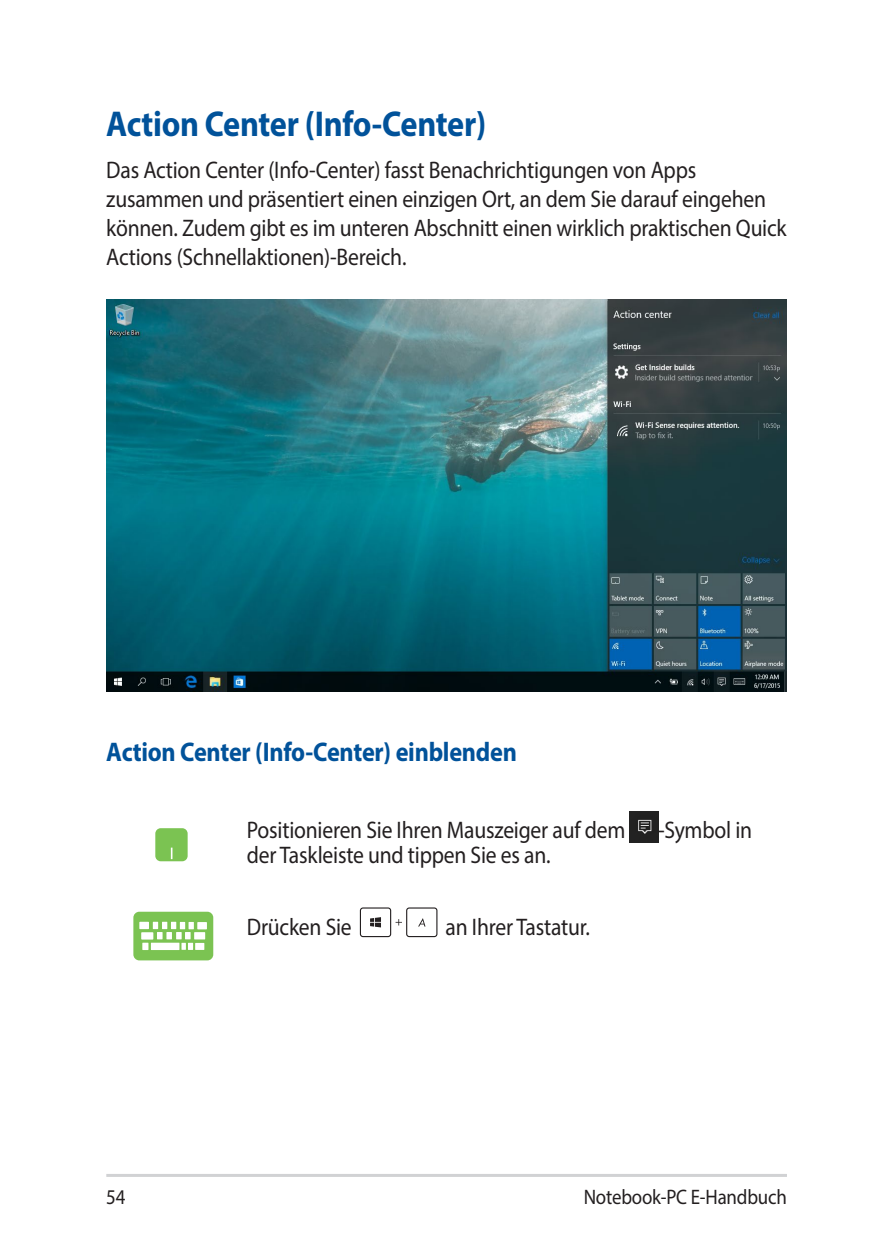
<style>
.page{position:relative;width:893px;height:1259px;background:#fff}
.page>*{position:absolute;margin:0;border:0;box-sizing:border-box;transform-origin:0 0}
.t1{font:700 36px "Myriad Pro";letter-spacing:-.01em;color:#01529a;scale:.9 1}
.t2{font:700 27px "Myriad Pro";letter-spacing:-.01em;color:#01529a;scale:.9 1}
.t3{font:24px/28.8px "Myriad Pro";letter-spacing:-.01em;color:#231f20;scale:.9 1}
.t4{font:21px "Myriad Pro";letter-spacing:-.01em;color:#231f20;scale:.9 1}
</style>
<div class="page">
<hr style="left:106px;top:1174px;width:681px;height:3px;background:#d1d2d4">
<img style="left:106px;top:299px;width:681px;height:392px">
<svg style="left:155px;top:828px;width:33px;height:34px"></svg>
<img style="left:629px;top:811px;width:29px;height:32px">
<div style="left:134px;top:913px;width:78px;height:46px;background:#7bc352;border-radius:5px"></div>
<div style="left:133px;top:911px;width:80px;height:49px;border:2px solid #7bc352;border-radius:5px"></div>
<div style="left:153px;top:921px;width:5px;height:8px;background:#fff"></div>
<div style="left:162px;top:921px;width:5px;height:8px;background:#fff"></div>
<div style="left:171px;top:921px;width:5px;height:8px;background:#fff"></div>
<svg style="left:180px;top:922px;width:14px;height:7px"></svg>
<div style="left:197px;top:922px;width:10px;height:7px;background:#fff"></div>
<div style="left:141px;top:932px;width:12px;height:7px;background:#fff"></div>
<div style="left:142px;top:942px;width:6px;height:8px;background:#fff"></div>
<div style="left:151px;top:942px;width:28px;height:8px;background:#a2d485"></div>
<div style="left:157px;top:932px;width:6px;height:7px;background:#fff"></div>
<div style="left:166px;top:932px;width:6px;height:7px;background:#fff"></div>
<div style="left:176px;top:932px;width:6px;height:7px;background:#fff"></div>
<div style="left:185px;top:932px;width:6px;height:7px;background:#fff"></div>
<div style="left:194px;top:932px;width:11px;height:7px;background:#fff"></div>
<div style="left:195px;top:943px;width:9px;height:7px;background:#fff"></div>
<div style="left:139px;top:921px;width:10px;height:8px;background:#fff"></div>
<svg style="left:151px;top:943px;width:45px;height:18px"></svg>
<div style="left:406px;top:907px;width:31px;height:30px;border:1px solid #231f20;border-radius:3px"></div>
<svg style="left:396px;top:919px;width:6px;height:6px"></svg>
<div style="left:360px;top:907px;width:31px;height:30px;border:1px solid #231f20;border-radius:3px"></div>
<svg style="left:370px;top:917px;width:11px;height:10px"></svg>
<svg style="left:418px;top:918px;width:7px;height:8px"></svg>
<h1 class="t1" style="left:106px;top:101px;width:424px">Action Center (Info-Center)</h1>
<p class="t3" style="left:106px;top:155px;width:757px">Das Action Center (Info-Center) fasst Benachrichtigungen von Apps zusammen und präsentiert einen einzigen Ort, an dem Sie darauf eingehen können. Zudem gibt es im unteren Abschnitt einen wirklich praktischen Quick Actions (Schnellaktionen)-Bereich.</p>
<p class="t2" style="left:106px;top:734px;width:458px">Action Center (Info-Center) einblenden</p>
<p class="t3" style="left:247px;top:814px;width:422px">Positionieren Sie Ihren Mauszeiger auf dem</p>
<p class="t3" style="left:658px;top:814px;width:106px">-Symbol in</p>
<p class="t3" style="left:247px;top:840px;width:339px">der Taskleiste und tippen Sie es an.</p>
<p class="t3" style="left:247px;top:912px;width:118px">Drücken Sie</p>
<p class="t3" style="left:446px;top:912px;width:162px">an Ihrer Tastatur.</p>
<p class="t4" style="left:106px;top:1184px;width:23px">54</p>
<p class="t4" style="left:584px;top:1184px;width:227px">Notebook-PC E-Handbuch</p>
</div>
